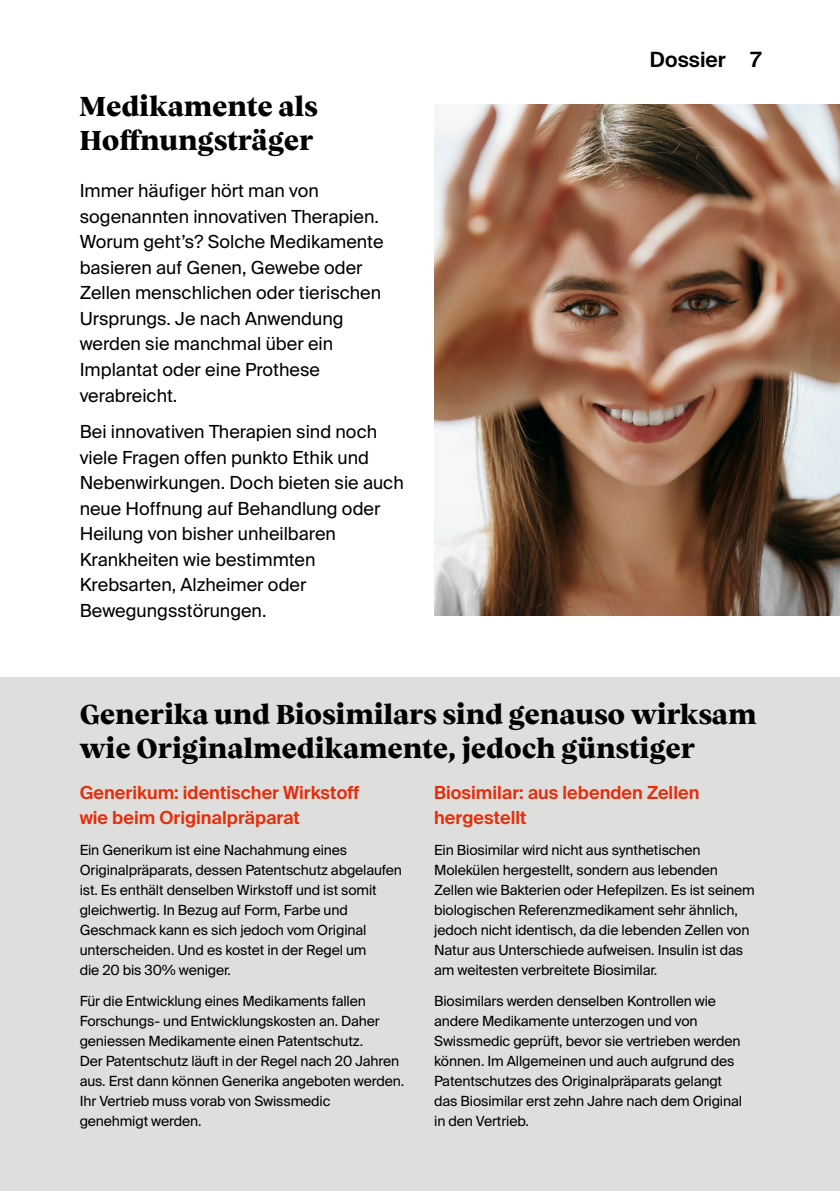
<style>
.page{position:relative;width:840px;height:1191px;background:#fff}
.page>*{position:absolute;margin:0;border:0;box-sizing:border-box;transform-origin:0 0}
.t1{font:800 28px/34px "Vesterbro";letter-spacing:-.01em;color:#000}
.t2{font:600 21px "Suisse Intl";color:#000}
.t3{font:18px/25.6px "Suisse Intl";color:#000}
.t4{font:600 18px/25px "Suisse Intl";color:#e62d0a}
.t5{font:14px/20px "Suisse Intl";letter-spacing:-.01em;color:#000}
</style>
<div class="page">
<img style="left:434px;top:105px;width:405px;height:510px">
<div style="left:0;top:677px;width:839px;height:514px;background:#dededd"></div>
<h1 class="t1" style="left:79px;top:88px;width:240px">Medikamente als<br>Hoffnungsträger</h1>
<p class="t3" style="left:80px;top:178px;width:305px">Immer häufiger hört man von sogenannten innovativen Therapien.<br>Worum geht’s? Solche Medikamente basieren auf Genen, Gewebe oder<br>Zellen menschlichen oder tierischen<br>Ursprungs. Je nach Anwendung werden sie manchmal über ein<br>Implantat oder eine Prothese verabreicht.</p>
<p class="t3" style="left:80px;top:419px;width:325px">Bei innovativen Therapien sind noch viele Fragen offen punkto Ethik und<br>Nebenwirkungen. Doch bieten sie auch neue Hoffnung auf Behandlung oder<br>Heilung von bisher unheilbaren<br>Krankheiten wie bestimmten<br>Krebsarten, Alzheimer oder<br>Bewegungsstörungen.</p>
<h2 class="t2" style="left:649px;top:47px;width:77px">Dossier</h2>
<h2 class="t2" style="left:749px;top:47px;width:12px">7</h2>
<h1 class="t1" style="left:79px;top:696px;width:678px">Generika und Biosimilars sind genauso wirksam wie Originalmedikamente, jedoch günstiger</h1>
<p class="t4" style="left:80px;top:780px;width:281px">Generikum: identischer Wirkstoff wie beim Originalpräparat</p>
<p class="t5" style="left:80px;top:840px;width:323px">Ein Generikum ist eine Nachahmung eines Originalpräparats, dessen Patentschutz abgelaufen ist. Es enthält denselben Wirkstoff und ist somit gleichwertig. In Bezug auf Form, Farbe und Geschmack kann es sich jedoch vom Original unterscheiden. Und es kostet in der Regel um<br>die 20 bis 30% weniger.</p>
<p class="t5" style="left:80px;top:991px;width:326px">Für die Entwicklung eines Medikaments fallen Forschungs- und Entwicklungskosten an. Daher geniessen Medikamente einen Patentschutz.<br>Der Patentschutz läuft in der Regel nach 20 Jahren aus. Erst dann können Generika angeboten werden.<br>Ihr Vertrieb muss vorab von Swissmedic<br>genehmigt werden.</p>
<p class="t4" style="left:434px;top:780px;width:266px">Biosimilar: aus lebenden Zellen hergestellt</p>
<p class="t5" style="left:434px;top:840px;width:322px">Ein Biosimilar wird nicht aus synthetischen Molekülen hergestellt, sondern aus lebenden Zellen wie Bakterien oder Hefepilzen. Es ist seinem biologischen Referenzmedikament sehr ähnlich, jedoch nicht identisch, da die lebenden Zellen von Natur aus Unterschiede aufweisen. Insulin ist das am weitesten verbreitete Biosimilar.</p>
<p class="t5" style="left:434px;top:991px;width:309px">Biosimilars werden denselben Kontrollen wie andere Medikamente unterzogen und von Swissmedic geprüft, bevor sie vertrieben werden können. Im Allgemeinen und auch aufgrund des Patentschutzes des Originalpräparats gelangt das Biosimilar erst zehn Jahre nach dem Original in den Vertrieb.</p>
</div>
